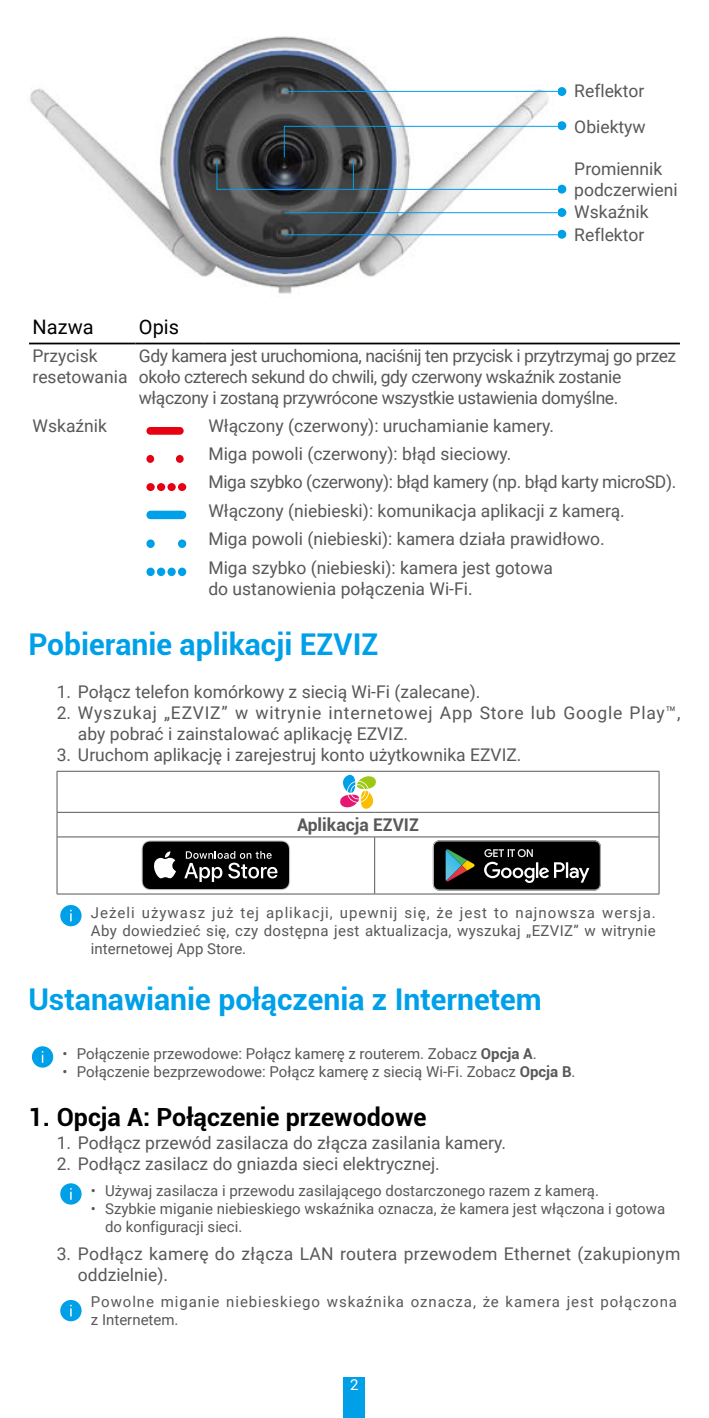
<style>
.page{position:relative;width:709px;height:1418px;background:#fff}
.page>*{position:absolute;margin:0;border:0;box-sizing:border-box;transform-origin:0 0}
.t1{font:700 30px "Roboto";color:#00a0e9}
.t2{font:700 25px "Roboto";color:#000}
.t3{font:20px "Roboto";color:#000}
.t4{font:17.5px/28.2px "Roboto";color:#595757}
.t5{font:17.5px/21px "Roboto";letter-spacing:-.025em;color:#595757}
.t6{font:17.5px/21px "Roboto";letter-spacing:.04em;color:#595757}
.t7{font:700 17.5px "Roboto";color:#595757}
.t8{font:15px/18px "Roboto";color:#595757;text-align:justify}
.t9{font:15px/18px "Roboto";letter-spacing:.06em;color:#595757}
.t10{font:15px "Roboto";color:#fff}
.s1{font-weight:700}
</style>
<div class="page">
<div style="left:344px;top:1376px;width:21px;height:41px;background:#00a0e9"></div>
<div style="left:557px;top:87px;width:9px;height:9px;background:#00a0e9;border-radius:50%"></div>
<div style="left:557px;top:121px;width:9px;height:9px;background:#00a0e9;border-radius:50%"></div>
<div style="left:557px;top:185px;width:9px;height:9px;background:#00a0e9;border-radius:50%"></div>
<div style="left:557px;top:208px;width:9px;height:9px;background:#00a0e9;border-radius:50%"></div>
<div style="left:557px;top:230px;width:9px;height:9px;background:#00a0e9;border-radius:50%"></div>
<img style="left:30px;top:36px;width:527px;height:258px">
<hr style="left:284px;top:91px;width:278px;height:1px;background:#00a0e9">
<svg style="left:216px;top:126px;width:346px;height:64px"></svg>
<hr style="left:285px;top:212px;width:274px;height:1px;background:#00a0e9">
<hr style="left:284px;top:234px;width:275px;height:1px;background:#00a0e9">
<hr style="left:29px;top:342px;width:106px;height:2px;background:#000">
<svg style="left:135px;top:342px;width:8px;height:2px"></svg>
<hr style="left:143px;top:342px;width:62px;height:2px;background:#000">
<hr style="left:205px;top:342px;width:475px;height:2px;background:#000">
<div style="left:146px;top:427px;width:38px;height:8px;background:#e60012;border-radius:4px"></div>
<div style="left:146px;top:455px;width:8px;height:8px;background:#e60012;border-radius:50%"></div>
<div style="left:176px;top:455px;width:8px;height:8px;background:#e60012;border-radius:50%"></div>
<div style="left:146px;top:483px;width:9px;height:8px;background:#e60012;border-radius:50%"></div>
<div style="left:178px;top:483px;width:8px;height:8px;background:#e60012;border-radius:50%"></div>
<div style="left:157px;top:483px;width:8px;height:8px;background:#e60012;border-radius:50%"></div>
<div style="left:167px;top:483px;width:9px;height:8px;background:#e60012;border-radius:50%"></div>
<div style="left:146px;top:510px;width:40px;height:9px;background:#00a0e9;border-radius:4px"></div>
<div style="left:146px;top:539px;width:9px;height:9px;background:#00a0e9;border-radius:50%"></div>
<div style="left:178px;top:539px;width:8px;height:9px;background:#00a0e9;border-radius:50%"></div>
<svg style="left:146px;top:567px;width:9px;height:9px"></svg>
<div style="left:178px;top:567px;width:8px;height:9px;background:#00a0e9;border-radius:50%"></div>
<div style="left:157px;top:567px;width:8px;height:9px;background:#00a0e9;border-radius:50%"></div>
<svg style="left:167px;top:567px;width:9px;height:9px"></svg>
<hr style="left:57px;top:812px;width:317px;height:1px;background:#595757">
<hr style="left:374px;top:812px;width:285px;height:1px;background:#595757">
<hr style="left:57px;top:836px;width:317px;height:1px;background:#595757">
<hr style="left:374px;top:836px;width:284px;height:1px;background:#595757">
<hr style="left:374px;top:837px;width:1px;height:56px;background:#595757">
<hr style="left:658px;top:771px;width:1px;height:41px;background:#595757">
<svg style="left:658px;top:812px;width:1px;height:25px"></svg>
<hr style="left:57px;top:770px;width:317px;height:1px;background:#595757">
<hr style="left:57px;top:771px;width:1px;height:41px;background:#595757">
<hr style="left:374px;top:770px;width:285px;height:1px;background:#595757">
<svg style="left:57px;top:812px;width:1px;height:25px"></svg>
<hr style="left:57px;top:837px;width:1px;height:56px;background:#595757">
<hr style="left:658px;top:837px;width:1px;height:56px;background:#595757">
<hr style="left:57px;top:893px;width:317px;height:1px;background:#595757">
<hr style="left:374px;top:893px;width:285px;height:1px;background:#595757">
<svg style="left:340px;top:774px;width:36px;height:34px"></svg>
<svg style="left:142px;top:840px;width:148px;height:50px;background:#343434"></svg>
<svg style="left:433px;top:840px;width:168px;height:50px;background:#282b29"></svg>
<div style="left:60px;top:905px;width:22px;height:21px;background:#00a0e9;border-radius:50%"></div>
<svg style="left:70px;top:909px;width:2px;height:12px"></svg>
<div style="left:32px;top:1046px;width:21px;height:21px;background:#00a0e9;border-radius:50%"></div>
<div style="left:60px;top:1183px;width:22px;height:21px;background:#00a0e9;border-radius:50%"></div>
<svg style="left:70px;top:1188px;width:2px;height:11px"></svg>
<div style="left:60px;top:1299px;width:22px;height:22px;background:#00a0e9;border-radius:50%"></div>
<svg style="left:70px;top:1304px;width:2px;height:12px"></svg>
<p class="t4" style="left:574px;top:76px;width:71px">Reflektor</p>
<p class="t4" style="left:574px;top:112px;width:73px">Obiektyw</p>
<p class="t4" style="left:574px;top:157px;width:105px;line-height:21px">Promiennik podczerwieni</p>
<p class="t4" style="left:574px;top:200px;width:76px;line-height:23px">Wskaźnik<br>Reflektor</p>
<p class="t3" style="left:33px;top:312px;width:62px">Nazwa</p>
<p class="t3" style="left:139px;top:312px;width:42px">Opis</p>
<p class="t4" style="left:33px;top:345px;width:96px;line-height:21px">Przycisk resetowania</p>
<p class="t5" style="left:139px;top:345px;width:539px">Gdy kamera jest uruchomiona, naciśnij ten przycisk i przytrzymaj go przez około czterech sekund do chwili, gdy czerwony wskaźnik zostanie włączony i zostaną przywrócone wszystkie ustawienia domyślne.</p>
<p class="t4" style="left:33px;top:411px;width:76px">Wskaźnik</p>
<p class="t4" style="left:208px;top:411px;width:469px">Włączony (czerwony): uruchamianie kamery.<br>Miga powoli (czerwony): błąd sieciowy.<br>Miga szybko (czerwony): błąd kamery (np. błąd karty microSD).<br>Włączony (niebieski): komunikacja aplikacji z kamerą.<br>Miga powoli (niebieski): kamera działa prawidłowo.<br>Miga szybko (niebieski): kamera jest gotowa</p>
<p class="t4" style="left:208px;top:573px;width:266px">do ustanowienia połączenia Wi-Fi.</p>
<h1 class="t1" style="left:28px;top:623px;width:352px">Pobieranie aplikacji EZVIZ</h1>
<p class="t4" style="left:57px;top:677px;width:425px">1. Połącz telefon komórkowy z siecią Wi-Fi (zalecane).</p>
<p class="t6" style="left:78px;top:702px;width:604px;text-indent:-21px">2. Wyszukaj „EZVIZ” w witrynie internetowej App Store lub Google Play™, aby pobrać i zainstalować aplikację EZVIZ.</p>
<p class="t4" style="left:57px;top:740px;width:466px">3. Uruchom aplikację i zarejestruj konto użytkownika EZVIZ.</p>
<p class="t7" style="left:297px;top:812px;width:124px">Aplikacja EZVIZ</p>
<p class="t8" style="left:91px;top:902px;width:566px">Jeżeli używasz już tej aplikacji, upewnij się, że jest to najnowsza wersja.<br>Aby dowiedzieć się, czy dostępna jest aktualizacja, wyszukaj „EZVIZ” w witrynie internetowej App Store.</p>
<h1 class="t1" style="left:28px;top:978px;width:515px">Ustanawianie połączenia z Internetem</h1>
<p class="t8" style="left:63px;top:1044px;width:475px">• Połączenie przewodowe: Połącz kamerę z routerem. Zobacz <span class="s1">Opcja A</span>.</p>
<p class="t8" style="left:63px;top:1062px;width:514px">• Połączenie bezprzewodowe: Połącz kamerę z siecią Wi-Fi. Zobacz <span class="s1">Opcja B</span>.</p>
<h2 class="t2" style="left:28px;top:1098px;width:399px">1. Opcja A: Połączenie przewodowe</h2>
<p class="t4" style="left:57px;top:1128px;width:451px">1. Podłącz przewód zasilacza do złącza zasilania kamery.</p>
<p class="t4" style="left:57px;top:1149px;width:384px">2. Podłącz zasilacz do gniazda sieci elektrycznej.</p>
<p class="t8" style="left:91px;top:1181px;width:509px">• Używaj zasilacza i przewodu zasilającego dostarczonego razem z kamerą.</p>
<p class="t8" style="left:105px;top:1199px;width:561px;text-indent:-14px">• Szybkie miganie niebieskiego wskaźnika oznacza, że kamera jest włączona i gotowa do konfiguracji sieci.</p>
<p class="t4" style="left:78px;top:1242px;width:604px;line-height:21px;text-indent:-21px">3. Podłącz kamerę do złącza LAN routera przewodem Ethernet (zakupionym oddzielnie).</p>
<p class="t9" style="left:91px;top:1291px;width:587px">Powolne miganie niebieskiego wskaźnika oznacza, że kamera jest połączona z Internetem.</p>
<p class="t10" style="left:350px;top:1373px;width:10px">2</p>
</div>
